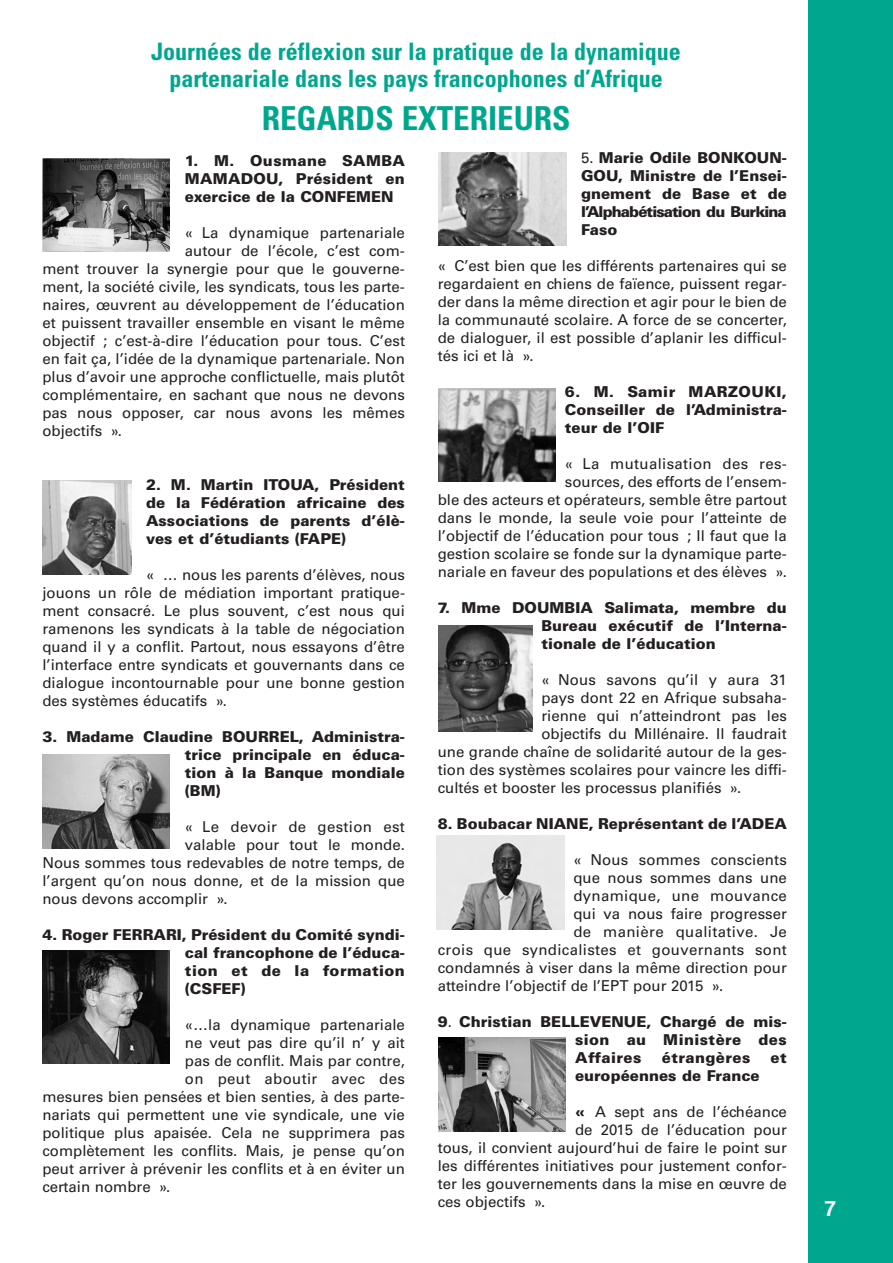
<style>
.page{position:relative;width:893px;height:1263px;background:#fff}
.page>*{position:absolute;margin:0;border:0;box-sizing:border-box;transform-origin:0 0}
.t1{font:700 condensed 33px "Univers";color:#00a78f}
.t2{font:700 condensed 24px/27px "Univers";color:#00a78f;text-align:center}
.t3{font:700 21px "Helvetica";color:#fff}
.t4{font:15px/18px "Univers";color:#231f20;text-align:justify}
.t5{font:900 15px/18px "Univers";color:#231f20;text-align:justify}
.t6{font:15px "Univers";letter-spacing:.02em;color:#231f20}
.t7{font:900 15px "Univers";letter-spacing:.025em;color:#231f20}
.s1{font-weight:400}
.s2{font-weight:900}
</style>
<div class="page">
<div style="left:808px;top:0;width:84px;height:1263px;background:#00a78f"></div>
<img style="left:42px;top:159px;width:128px;height:92px">
<img style="left:42px;top:481px;width:89px;height:93px">
<img style="left:42px;top:754px;width:128px;height:94px">
<img style="left:42px;top:950px;width:128px;height:113px">
<img style="left:438px;top:152px;width:128px;height:94px">
<img style="left:438px;top:388px;width:118px;height:94px">
<img style="left:438px;top:625px;width:94px;height:106px">
<img style="left:438px;top:1038px;width:128px;height:93px">
<img style="left:437px;top:835px;width:127px;height:94px">
<h2 class="t2" style="left:151px;top:40px;width:531px">Journées de réflexion sur la pratique de la dynamique partenariale dans les pays francophones d’Afrique</h2>
<h1 class="t1" style="left:262px;top:106px;width:310px">REGARDS EXTERIEURS</h1>
<p class="t5" style="left:185px;top:153px;width:221px">1. M. Ousmane SAMBA MAMADOU, Président en exercice de la CONFEMEN</p>
<p class="t4" style="left:185px;top:226px;width:221px">« La dynamique partenariale</p>
<p class="t4" style="left:185px;top:244px;width:221px">autour de l’école, c’est com-</p>
<p class="t4" style="left:42px;top:262px;width:364px">ment trouver la synergie pour que le gouverne-</p>
<p class="t4" style="left:42px;top:280px;width:364px">ment, la société civile, les syndicats, tous les parte-</p>
<p class="t4" style="left:42px;top:298px;width:364px">naires, œuvrent au développement de l’éducation</p>
<p class="t4" style="left:42px;top:316px;width:364px">et puissent travailler ensemble en visant le même</p>
<p class="t4" style="left:42px;top:334px;width:364px">objectif ; c’est-à-dire l’éducation pour tous. C’est</p>
<p class="t4" style="left:42px;top:352px;width:364px">en fait ça, l’idée de la dynamique partenariale. Non</p>
<p class="t4" style="left:42px;top:370px;width:364px">plus d’avoir une approche conflictuelle, mais plutôt</p>
<p class="t4" style="left:42px;top:388px;width:364px">complémentaire, en sachant que nous ne devons</p>
<p class="t4" style="left:42px;top:406px;width:364px">pas nous opposer, car nous avons les mêmes</p>
<p class="t4" style="left:42px;top:424px;width:81px">objectifs ».</p>
<p class="t5" style="left:146px;top:477px;width:260px">2. M. Martin ITOUA, Président de la Fédération africaine des Associations de parents d’élè&shy;ves et d’étudiants (FAPE)</p>
<p class="t4" style="left:42px;top:568px;width:364px;text-indent:104px">« … nous les parents d’élèves, nous jouons un rôle de médiation important pratique&shy;ment consacré. Le plus souvent, c’est nous qui ramenons les syndicats à la table de négociation quand il y a conflit. Partout, nous essayons d’être l’interface entre syndicats et gouvernants dans ce dialogue incontournable pour une bonne gestion des systèmes éducatifs ».</p>
<p class="t5" style="left:185px;top:729px;width:221px;text-indent:-143px">3. Madame Claudine BOURREL, Administra&shy;trice principale en éduca&shy;tion à la Banque mondiale (BM)</p>
<p class="t6" style="left:185px;top:822px;width:221px">« Le devoir de gestion est</p>
<p class="t4" style="left:185px;top:838px;width:221px">valable pour tout le monde.</p>
<p class="t4" style="left:42px;top:856px;width:364px">Nous sommes tous redevables de notre temps, de</p>
<p class="t4" style="left:42px;top:874px;width:364px">l’argent qu’on nous donne, et de la mission que</p>
<p class="t4" style="left:42px;top:892px;width:187px">nous devons accomplir ».</p>
<p class="t5" style="left:185px;top:927px;width:221px;text-indent:-143px">4. Roger FERRARI, Président du Comité syndi&shy;cal francophone de l’éduca&shy;tion et de la formation (CSFEF)</p>
<p class="t4" style="left:185px;top:1018px;width:221px">«…la dynamique partenariale</p>
<p class="t4" style="left:185px;top:1036px;width:221px">ne veut pas dire qu’il n’ y ait</p>
<p class="t4" style="left:185px;top:1054px;width:221px">pas de conflit. Mais par contre,</p>
<p class="t6" style="left:185px;top:1074px;width:221px">on peut aboutir avec des</p>
<p class="t4" style="left:42px;top:1090px;width:364px">mesures bien pensées et bien senties, à des parte-</p>
<p class="t4" style="left:42px;top:1108px;width:364px">nariats qui permettent une vie syndicale, une vie</p>
<p class="t4" style="left:42px;top:1126px;width:364px">politique plus apaisée. Cela ne supprimera pas</p>
<p class="t4" style="left:42px;top:1144px;width:364px">complètement les conflits. Mais, je pense qu’on</p>
<p class="t4" style="left:42px;top:1162px;width:364px">peut arriver à prévenir les conflits et à en éviter un</p>
<p class="t4" style="left:42px;top:1180px;width:130px">certain nombre ».</p>
<p class="t5" style="left:581px;top:150px;width:207px"><span class="s1">5.</span> Marie Odile BONKOUN-GOU, Ministre de l’Ensei&shy;gnement de Base et de l’Alphabétisation du Burkina Faso</p>
<p class="t4" style="left:437px;top:258px;width:350px">« C’est bien que les différents partenaires qui se regardaient en chiens de faïence, puissent regar&shy;der dans la même direction et agir pour le bien de la communauté scolaire. A force de se concerter, de dialoguer, il est possible d’aplanir les difficul&shy;tés ici et là ».</p>
<p class="t5" style="left:565px;top:384px;width:223px">6. M. Samir MARZOUKI, Conseiller de l’Administra&shy;teur de l’OIF</p>
<p class="t4" style="left:437px;top:456px;width:350px;text-align:right">« La mutualisation des res-<br>sources, des efforts de l’ensem-<br>ble des acteurs et opérateurs, semble être partout dans le monde, la seule voie pour l’atteinte de l’objectif de l’éducation pour tous ; Il faut que la gestion scolaire se fonde sur la dynamique parte&shy;nariale en faveur des populations et des élèves ».</p>
<p class="t5" style="left:541px;top:600px;width:247px;text-indent:-104px">7. Mme DOUMBIA Salimata, membre du Bureau exécutif de l’Interna&shy;tionale de l’éducation</p>
<p class="t4" style="left:541px;top:672px;width:247px">« Nous savons qu’il y aura 31</p>
<p class="t4" style="left:541px;top:690px;width:247px">pays dont 22 en Afrique subsaha-</p>
<p class="t4" style="left:541px;top:708px;width:247px">rienne qui n’atteindront pas les</p>
<p class="t4" style="left:541px;top:726px;width:247px">objectifs du Millénaire. Il faudrait</p>
<p class="t4" style="left:437px;top:744px;width:350px">une grande chaîne de solidarité autour de la ges-</p>
<p class="t4" style="left:437px;top:762px;width:350px">tion des systèmes scolaires pour vaincre les diffi-</p>
<p class="t4" style="left:437px;top:780px;width:305px">cultés et booster les processus planifiés ».</p>
<p class="t5" style="left:437px;top:816px;width:350px">8. Boubacar NIANE, Représentant de l’ADEA</p>
<p class="t4" style="left:573px;top:852px;width:215px">« Nous sommes conscients</p>
<p class="t4" style="left:573px;top:870px;width:215px">que nous sommes dans une</p>
<p class="t6" style="left:573px;top:890px;width:215px">dynamique, une mouvance</p>
<p class="t4" style="left:573px;top:906px;width:215px">qui va nous faire progresser</p>
<p class="t6" style="left:573px;top:926px;width:215px">de manière qualitative. Je</p>
<p class="t6" style="left:437px;top:944px;width:350px">crois que syndicalistes et gouvernants sont</p>
<p class="t4" style="left:437px;top:960px;width:350px">condamnés à viser dans la même direction pour</p>
<p class="t4" style="left:437px;top:978px;width:287px">atteindre l’objectif de l’EPT pour 2015 ».</p>
<p class="t5" style="left:575px;top:1014px;width:213px;text-indent:-137px">9<span class="s1">.</span> Christian BELLEVENUE, Chargé de mis&shy;sion au Ministère des Affaires</p>
<p class="t7" style="left:661px;top:1052px;width:90px">étrangères</p>
<p class="t5" style="left:770px;top:1050px;width:18px">et</p>
<p class="t5" style="left:575px;top:1068px;width:186px">européennes de France</p>
<p class="t4" style="left:575px;top:1104px;width:213px"><span class="s2">«</span> A sept ans de l’échéance</p>
<p class="t4" style="left:575px;top:1122px;width:213px">de 2015 de l’éducation pour</p>
<p class="t4" style="left:437px;top:1140px;width:350px">tous, il convient aujourd’hui de faire le point sur</p>
<p class="t4" style="left:437px;top:1158px;width:350px">les différentes initiatives pour justement confor-</p>
<p class="t4" style="left:437px;top:1176px;width:350px">ter les gouvernements dans la mise en œuvre de</p>
<p class="t4" style="left:437px;top:1194px;width:109px">ces objectifs ».</p>
<h3 class="t3" style="left:824px;top:1200px;width:13px">7</h3>
</div>
